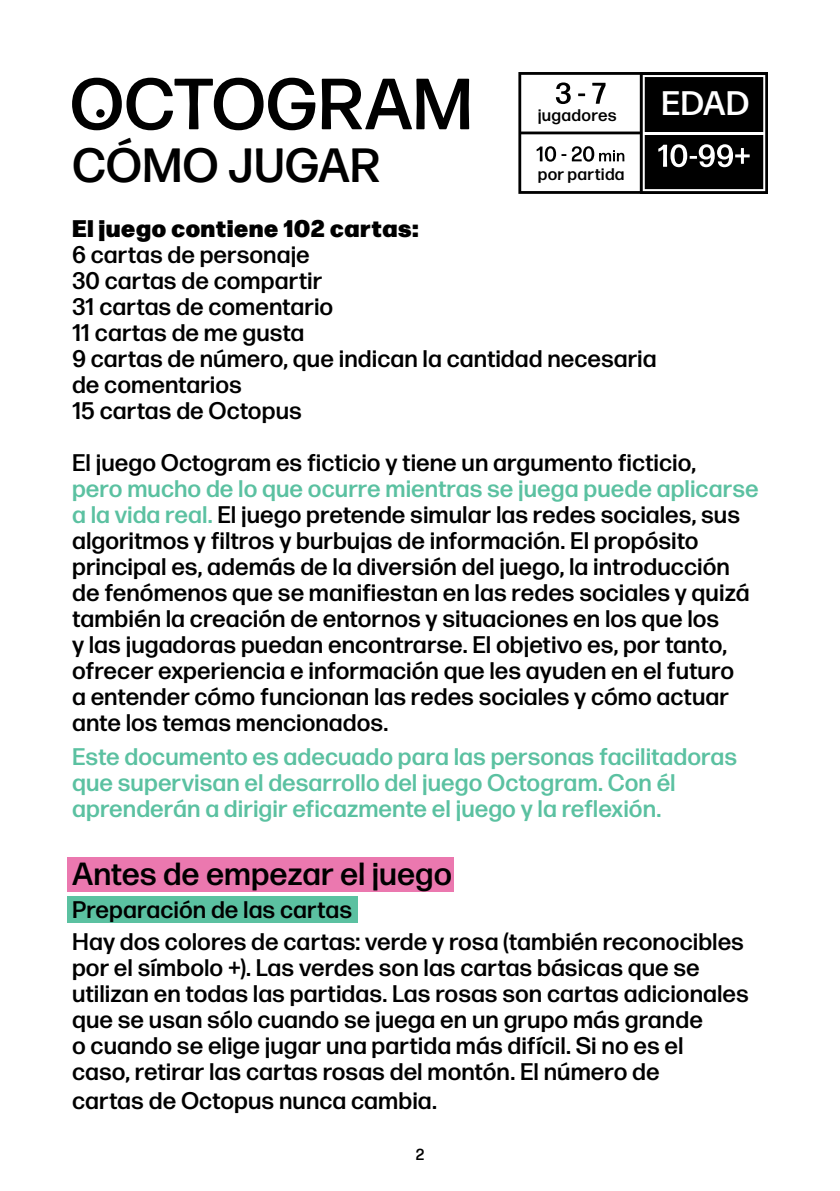
<style>
.page{position:relative;width:840px;height:1191px;background:#fff}
.page>*{position:absolute;margin:0;border:0;box-sizing:border-box;transform-origin:0 0}
.t1{font:500 48px "Forma DJR Micro";color:#000}
.t2{font:500 34px "Forma DJR Micro";color:#fff}
.t3{font:500 32px "Forma DJR Micro";color:#000}
.t4{font:500 24px/26px "Forma DJR Micro";color:#000}
.t5{font:500 24px/26px "Forma DJR Micro";color:#5bc1a1}
.t6{font:900 24px "Forma DJR Micro";letter-spacing:.005em;color:#000}
.t7{font:500 16.8px "Forma DJR Micro";letter-spacing:.015em;color:#000}
.t8{font:500 16px "Forma DJR Micro";color:#000}
.s1{color:#5bc1a1}
</style>
<div class="page">
<div style="left:68px;top:857px;width:386px;height:34px;background:#eb78af"></div>
<div style="left:67px;top:896px;width:290px;height:26px;background:#5bc1a1"></div>
<svg style="left:764px;top:72px;width:3px;height:122px"></svg>
<svg style="left:518px;top:72px;width:246px;height:122px"></svg>
<hr style="left:643px;top:132px;width:120px;height:2px;background:#fff">
<svg style="left:72px;top:78px;width:243px;height:52px"></svg>
<svg style="left:321px;top:79px;width:148px;height:50px"></svg>
<div style="left:96px;top:109px;width:9px;height:9px;background:#000;border-radius:50%"></div>
<p class="t7" style="left:537px;top:104px;width:80px">jugadores</p>
<p class="t2" style="left:660px;top:82px;width:90px">EDAD</p>
<p class="t1" style="left:72px;top:135px;width:310px">CÓMO JUGAR</p>
<p class="t6" style="left:72px;top:209px;width:348px">El juego contiene 102 cartas:</p>
<p class="t4" style="left:72px;top:241px;width:239px">6 cartas de personaje</p>
<p class="t4" style="left:72px;top:267px;width:251px">30 cartas de compartir</p>
<p class="t4" style="left:72px;top:293px;width:262px">31 cartas de comentario</p>
<p class="t4" style="left:72px;top:319px;width:234px">11 cartas de me gusta</p>
<p class="t4" style="left:72px;top:345px;width:585px">9 cartas de número, que indican la cantidad necesaria de comentarios</p>
<p class="t4" style="left:72px;top:397px;width:231px">15 cartas de Octopus</p>
<p class="t4" style="left:72px;top:449px;width:687px">El juego Octogram es ficticio y tiene un argumento ficticio,<br><span class="s1">pero mucho de lo que ocurre mientras se juega puede aplicarse a la vida real.</span> El juego pretende simular las redes sociales, sus algoritmos y filtros y burbujas de información. El propósito principal es, además de la diversión del juego, la introducción de fenómenos que se manifiestan en las redes sociales y quizá también la creación de entornos y situaciones en los que los<br>y las jugadoras puedan encontrarse. El objetivo es, por tanto, ofrecer experiencia e información que les ayuden en el futuro<br>a entender cómo funcionan las redes sociales y cómo actuar ante los temas mencionados.</p>
<p class="t5" style="left:72px;top:743px;width:666px">Este documento es adecuado para las personas facilitadoras que supervisan el desarrollo del juego Octogram. Con él aprenderán a dirigir eficazmente el juego y la reflexión.</p>
<p class="t7" style="left:537px;top:163px;width:88px">por partida</p>
<p class="t3" style="left:72px;top:853px;width:381px">Antes de empezar el juego</p>
<p class="t4" style="left:72px;top:896px;width:281px">Preparación de las cartas</p>
<p class="t4" style="left:72px;top:928px;width:677px">Hay dos colores de cartas: verde y rosa (también reconocibles por el símbolo +). Las verdes son las cartas básicas que se utilizan en todas las partidas. Las rosas son cartas adicionales que se usan sólo cuando se juega en un grupo más grande<br>o cuando se elige jugar una partida más difícil. Si no es el<br>caso, retirar las cartas rosas del montón. El número de</p>
<p class="t4" style="left:72px;top:1087px;width:366px">cartas de Octopus nunca cambia.</p>
<p class="t8" style="left:415px;top:1144px;width:10px">2</p>
</div>
